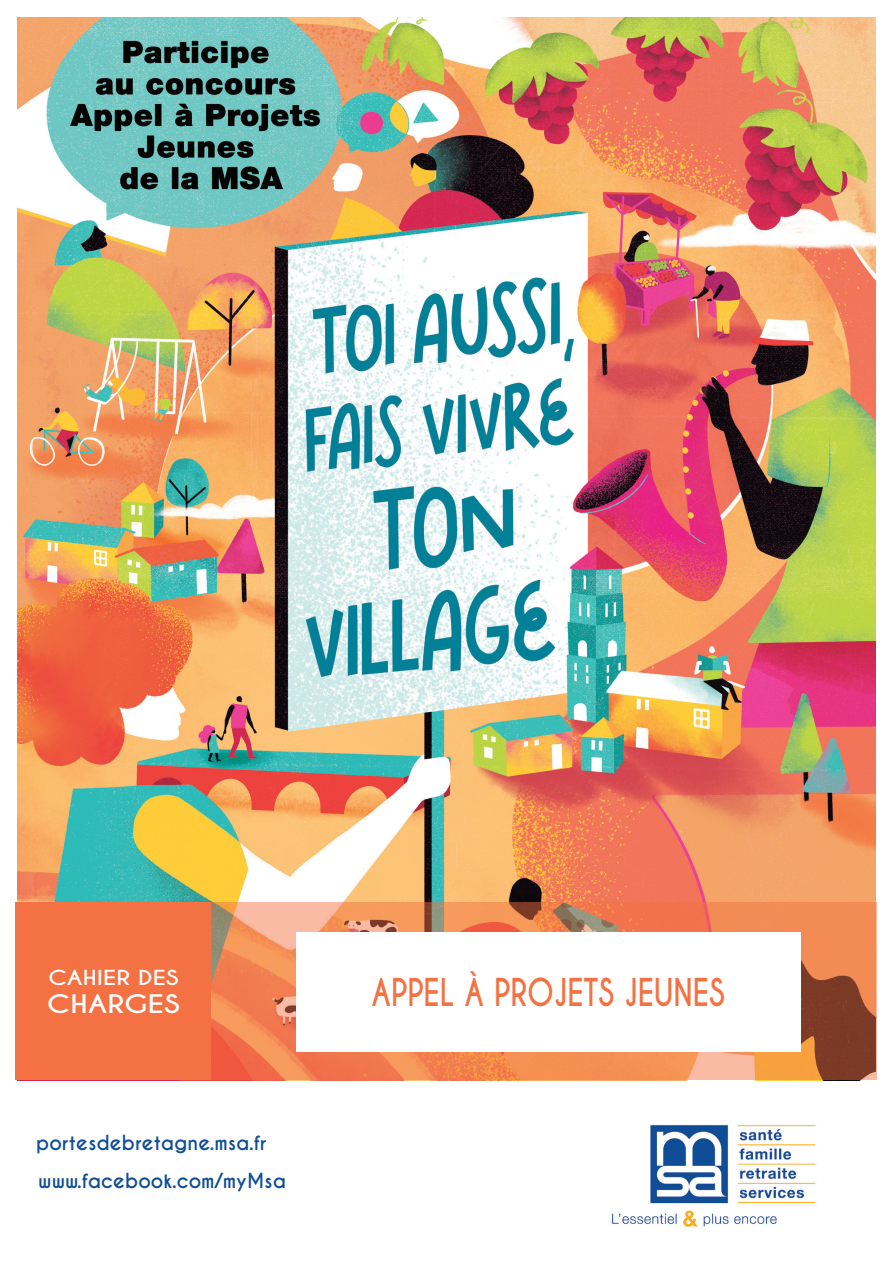
<style>
.page{position:relative;width:893px;height:1263px;background:#fff}
.page>*{position:absolute;margin:0;border:0;box-sizing:border-box;transform-origin:0 0}
.t1{font:700 36px "Caviar Dreams";color:#f37142;scale:.81 1}
.t2{font:700 24px "Caviar Dreams";color:#fff;scale:1.22 1}
.Site_MSA_FR{font:700 19.5px "Caviar Dreams";color:#0f4d96}
.t3{font:700 19.5px "Caviar Dreams";color:#fff;scale:1.22 1}
</style>
<div class="page">
<img style="left:611px;top:1125px;width:205px;height:102px">
<img style="left:17px;top:18px;width:858px;height:884px">
<svg style="left:211px;top:902px;width:665px;height:178px;background:#e08255"></svg>
<div style="left:16px;top:902px;width:195px;height:178px;background:#f37142"></div>
<div style="left:296px;top:932px;width:504px;height:120px;background:#fff"></div>
<p class="t3" style="left:48px;top:965px;width:109px">CAHIER DES</p>
<p class="t2" style="left:47px;top:990px;width:111px">CHARGES</p>
<p class="Site_MSA_FR" style="left:36px;top:1130px;width:232px">portesdebretagne.msa.fr</p>
<p class="Site_MSA_FR" style="left:38px;top:1169px;width:249px">www.facebook.com/myMsa</p>
<p class="t1" style="left:371px;top:971px;width:438px">APPEL À PROJETS JEUNES</p>
</div>
